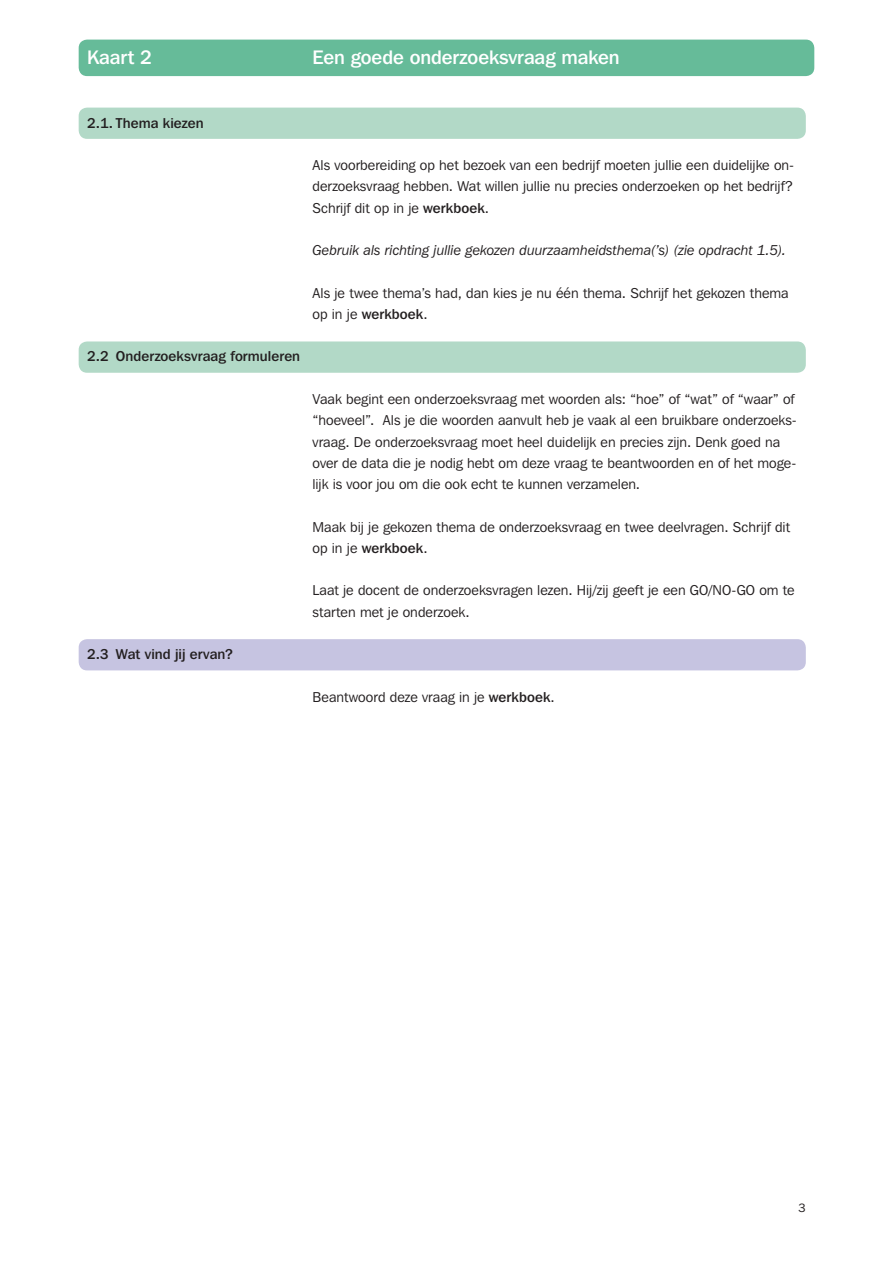
<style>
.page{position:relative;width:893px;height:1263px;background:#fff}
.page>*{position:absolute;margin:0;border:0;box-sizing:border-box;transform-origin:0 0}
.t1{font:500 19.5px "Franklin Gothic IT Cby BT";letter-spacing:-.005em;color:#fff}
.t2{font:14.25px/21.3px "Franklin Gothic IT Cby BT";color:#231f20}
.t3{font:italic 14.25px "Franklin Gothic IT Cby BT";color:#231f20}
.t4{font:500 14.25px "Franklin Gothic IT Cby BT";letter-spacing:.005em;color:#231f20}
.t5{font:12px "Franklin Gothic IT Cby BT";color:#231f20}
.s1{font-weight:500}
</style>
<div class="page">
<div style="left:79px;top:40px;width:735px;height:36px;background:#6b9;border-radius:9px"></div>
<div style="left:79px;top:108px;width:727px;height:31px;background:#b2d9c7;border-radius:9px"></div>
<div style="left:79px;top:341px;width:727px;height:32px;background:#b2d9c7;border-radius:9px"></div>
<div style="left:79px;top:639px;width:727px;height:31px;background:#c6c4e1;border-radius:9px"></div>
<h1 class="t1" style="left:87px;top:45px;width:66px">Kaart 2</h1>
<h1 class="t1" style="left:313px;top:45px;width:308px">Een goede onderzoeksvraag maken</h1>
<p class="t4" style="left:87px;top:114px;width:118px">2.1. Thema kiezen</p>
<p class="t4" style="left:87px;top:348px;width:214px">2.2 Onderzoeksvraag formuleren</p>
<p class="t4" style="left:87px;top:645px;width:147px">2.3 Wat vind jij ervan?</p>
<p class="t2" style="left:313px;top:154px;width:483px;text-align:justify">Als voorbereiding op het bezoek van een bedrijf moeten jullie een duidelijke on&shy;derzoeksvraag hebben. Wat willen jullie nu precies onderzoeken op het bedrijf?<br>Schrijf dit op in je <span class="s1">werkboek</span>.</p>
<p class="t3" style="left:313px;top:241px;width:475px">Gebruik als richting jullie gekozen duurzaamheidsthema(’s) (zie opdracht 1.5).</p>
<p class="t2" style="left:313px;top:282px;width:478px">Als je twee thema’s had, dan kies je nu één thema. Schrijf het gekozen thema op in je <span class="s1">werkboek</span>.</p>
<p class="t2" style="left:313px;top:388px;width:486px">Vaak begint een onderzoeksvraag met woorden als: “hoe” of “wat” of “waar” of “hoeveel”. Als je die woorden aanvult heb je vaak al een bruikbare onderzoeks&shy;vraag. De onderzoeksvraag moet heel duidelijk en precies zijn. Denk goed na over de data die je nodig hebt om deze vraag te beantwoorden en of het moge&shy;lijk is voor jou om die ook echt te kunnen verzamelen.</p>
<p class="t2" style="left:313px;top:516px;width:479px">Maak bij je gekozen thema de onderzoeksvraag en twee deelvragen. Schrijf dit op in je <span class="s1">werkboek</span>.</p>
<p class="t2" style="left:313px;top:579px;width:484px">Laat je docent de onderzoeksvragen lezen. Hij/zij geeft je een GO/NO-GO om te starten met je onderzoek.</p>
<p class="t2" style="left:313px;top:686px;width:244px">Beantwoord deze vraag in je <span class="s1">werkboek</span>.</p>
<p class="t5" style="left:799px;top:1200px;width:9px">3</p>
</div>
